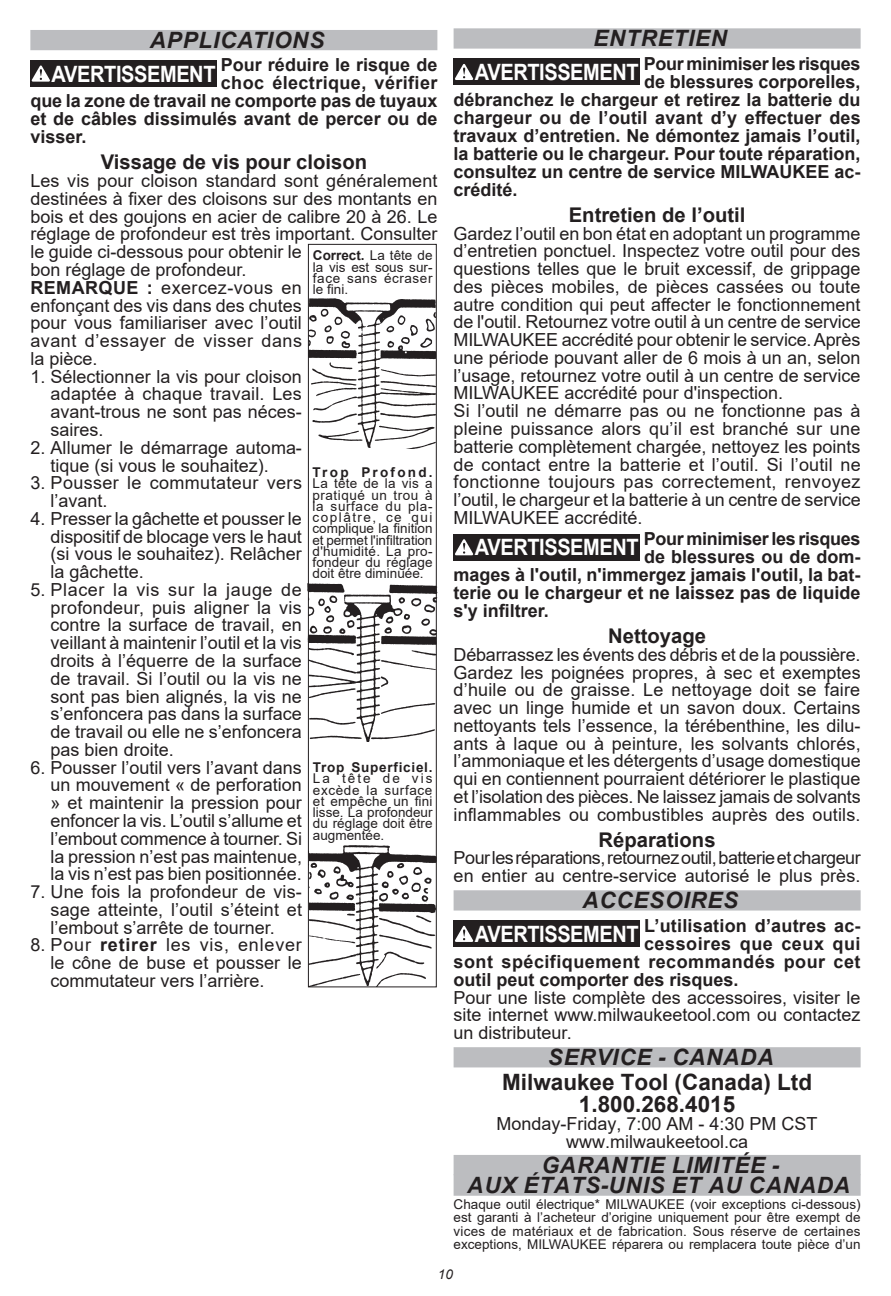
<style>
.page{position:relative;width:891px;height:1296px;background:#fff}
.page>*{position:absolute;margin:0;border:0;box-sizing:border-box;transform-origin:0 0}
.t1{font:700 22.5px "Arial";letter-spacing:-.02em;color:#fff;scale:.89 1}
.Reverse_Headings{font:italic 700 22.5px "Arial";letter-spacing:.035em;color:#231f20}
.Reverse_Headings_2-l{font:italic 700 22.5px/20.2px "Arial";letter-spacing:.035em;color:#231f20;text-align:center}
.t2{font:700 22.5px "Arial";color:#231f20}
.Paragraph{font:700 20.25px "Arial";color:#231f20}
.Body_text{font:18px/17.8px "Arial";color:#231f20;text-align:justify}
.Hanging_indent{font:18px/17.8px "Arial";color:#231f20;text-align:justify}
.Warning{font:700 18px "Arial";color:#231f20}
.Body_text-2{font:18px/17.8px "Arial";letter-spacing:-.025em;color:#231f20}
.Warning-2{font:700 18px "Arial";letter-spacing:-.02em;color:#231f20}
.Warning-3{font:700 18px "Arial";letter-spacing:.025em;color:#231f20}
.Hanging_indent-2{font:18px/17.8px "Arial";letter-spacing:.02em;color:#231f20}
.Warning-4{font:700 18px "Arial";letter-spacing:.02em;color:#231f20}
.Warning-5{font:700 18px "Arial";letter-spacing:.03em;color:#231f20}
.Body_text-3{font:13.5px/11.2px "Arial";color:#231f20;text-align:justify}
.t3{font:italic 13.5px "Arial";color:#231f20}
.s1{font-weight:700}
</style>
<div class="page">
<div style="left:30px;top:30px;width:407px;height:20px;background:#bcbdc0"></div>
<div style="left:30px;top:60px;width:187px;height:27px;background:#231f20"></div>
<svg style="left:32px;top:66px;width:18px;height:16px"></svg>
<img style="left:310px;top:845px;width:125px;height:140px">
<div style="left:308px;top:244px;width:129px;height:743px;border:1px solid #231f20"></div>
<img style="left:307px;top:584px;width:130px;height:158px">
<img style="left:308px;top:297px;width:128px;height:151px">
<div style="left:454px;top:28px;width:407px;height:21px;background:#bcbdc0"></div>
<div style="left:454px;top:890px;width:407px;height:21px;background:#bcbdc0"></div>
<div style="left:454px;top:1047px;width:407px;height:20px;background:#bcbdc0"></div>
<div style="left:454px;top:1155px;width:407px;height:20px;background:#bcbdc0"></div>
<div style="left:454px;top:1174px;width:407px;height:22px;background:#bcbdc0"></div>
<div style="left:454px;top:58px;width:186px;height:27px;background:#231f20"></div>
<svg style="left:455px;top:64px;width:18px;height:16px"></svg>
<div style="left:454px;top:534px;width:186px;height:27px;background:#231f20"></div>
<svg style="left:455px;top:539px;width:18px;height:16px"></svg>
<div style="left:454px;top:920px;width:186px;height:27px;background:#231f20"></div>
<svg style="left:455px;top:926px;width:18px;height:16px"></svg>
<p class="Reverse_Headings" style="left:150px;top:25px;width:176px">APPLICATIONS</p>
<p class="t1" style="left:52px;top:59px;width:186px">AVERTISSEMENT</p>
<p class="Warning" style="left:221px;top:52px;width:218px">Pour réduire le risque de</p>
<p class="Warning-4" style="left:221px;top:70px;width:218px">choc électrique, vérifier</p>
<p class="Warning" style="left:30px;top:88px;width:409px">que la zone de travail ne comporte pas de tuyaux</p>
<p class="Warning" style="left:30px;top:106px;width:409px">et de câbles dissimulés avant de percer ou de</p>
<p class="Warning" style="left:30px;top:124px;width:58px">visser.</p>
<p class="Paragraph" style="left:101px;top:148px;width:268px">Vissage de vis pour cloison</p>
<p class="Body_text" style="left:30px;top:172px;width:409px">Les vis pour cloison standard sont généralement destinées à fixer des cloisons sur des montants en bois et des goujons en acier de calibre 20 à 26. Le réglage de profondeur est très important. Consulter le guide ci-dessous pour obtenir le</p>
<p class="Body_text-3" style="left:313px;top:250px;width:121px"><span class="s1">Correct.</span> La tête de la vis est sous sur&shy;face sans écraser le fini.</p>
<p class="Body_text" style="left:30px;top:261px;width:218px">bon réglage de profondeur.</p>
<p class="Body_text" style="left:30px;top:278px;width:273px"><span class="s1">REMARQUE :</span> exercez-vous en enfonçant des vis dans des chutes pour vous familiariser avec l’outil avant d’essayer de visser dans la pièce.</p>
<p class="Hanging_indent" style="left:51px;top:367px;width:253px;text-indent:-20px">1. Sélectionner la vis pour cloison adaptée à chaque travail. Les avant-trous ne sont pas néces&shy;saires.</p>
<p class="Hanging_indent" style="left:51px;top:438px;width:253px;text-indent:-20px">2. Allumer le démarrage automa&shy;tique (si vous le souhaitez).</p>
<p class="Hanging_indent-2" style="left:51px;top:474px;width:253px;text-indent:-20px">3. Pousser le commutateur vers l’avant.</p>
<p class="Hanging_indent" style="left:51px;top:510px;width:253px;text-indent:-20px">4. Presser la gâchette et pousser le dispositif de blocage vers le haut (si vous le souhaitez). Relâcher la gâchette.</p>
<p class="Hanging_indent" style="left:51px;top:581px;width:253px;text-indent:-20px">5. Placer la vis sur la jauge de profondeur, puis aligner la vis contre la surface de travail, en veillant à maintenir l’outil et la vis droits à l’équerre de la surface de travail. Si l’outil ou la vis ne sont pas bien alignés, la vis ne s’enfoncera pas dans la surface de travail ou elle ne s’enfoncera pas bien droite.</p>
<p class="Hanging_indent" style="left:51px;top:758px;width:253px;text-indent:-20px">6. Pousser l’outil vers l’avant dans un mouvement « de perforation » et maintenir la pression pour enfoncer la vis. L’outil s’allume et l’embout commence à tourner. Si la pression n’est pas maintenue, la vis n’est pas bien positionnée.</p>
<p class="Hanging_indent" style="left:51px;top:883px;width:253px;text-indent:-20px">7. Une fois la profondeur de vis&shy;sage atteinte, l’outil s’éteint et l’embout s’arrête de tourner.</p>
<p class="Hanging_indent" style="left:51px;top:936px;width:253px;text-indent:-20px">8. Pour <span class="s1">retirer</span> les vis, enlever le cône de buse et pousser le commutateur vers l’arrière.</p>
<p class="Body_text-3" style="left:313px;top:467px;width:122px"><span class="s1">Trop Profond.<br></span>La tête de la vis a pratiqué un trou à la surface du pla&shy;coplâtre, ce qui complique la finition et permet l'infiltration d'humidité. La pro&shy;fondeur du réglage doit être diminuée.</p>
<p class="Body_text-3" style="left:313px;top:762px;width:121px"><span class="s1">Trop Superficiel.<br></span>La tête de vis excède la surface et empêche un fini lisse. La profondeur du réglage doit être augmentée.</p>
<p class="Reverse_Headings" style="left:593px;top:23px;width:135px">ENTRETIEN</p>
<p class="t1" style="left:475px;top:57px;width:186px">AVERTISSEMENT</p>
<p class="Warning-2" style="left:644px;top:51px;width:218px">Pour minimiser les risques</p>
<p class="Warning" style="left:644px;top:69px;width:218px">de blessures corporelles,</p>
<p class="Warning" style="left:454px;top:87px;width:409px">débranchez le chargeur et retirez la batterie du</p>
<p class="Warning" style="left:454px;top:105px;width:409px">chargeur ou de l’outil avant d’y effectuer des</p>
<p class="Warning" style="left:454px;top:123px;width:409px">travaux d’entretien. Ne démontez jamais l’outil,</p>
<p class="Warning" style="left:454px;top:141px;width:409px">la batterie ou le chargeur. Pour toute réparation,</p>
<p class="Warning" style="left:454px;top:159px;width:409px">consultez un centre de service MILWAUKEE ac-</p>
<p class="Warning" style="left:454px;top:177px;width:66px">crédité.</p>
<p class="Paragraph" style="left:569px;top:200px;width:178px">Entretien de l’outil</p>
<p class="Body_text" style="left:454px;top:224px;width:409px">Gardez l’outil en bon état en adoptant un programme d’entretien ponctuel. Inspectez votre outil pour des questions telles que le bruit excessif, de grippage des pièces mobiles, de pièces cassées ou toute autre condition qui peut affecter le fonctionnement de l'outil. Retournez votre outil à un centre de service MILWAUKEE accrédité pour obtenir le service. Après une période pouvant aller de 6 mois à un an, selon l’usage, retournez votre outil à un centre de service MILWAUKEE accrédité pour d'inspection.</p>
<p class="Body_text" style="left:454px;top:402px;width:409px">Si l’outil ne démarre pas ou ne fonctionne pas à pleine puissance alors qu’il est branché sur une batterie complètement chargée, nettoyez les points de contact entre la batterie et l’outil. Si l’outil ne fonctionne toujours pas correctement, renvoyez l’outil, le chargeur et la batterie à un centre de service MILWAUKEE accrédité.</p>
<p class="t1" style="left:475px;top:532px;width:186px">AVERTISSEMENT</p>
<p class="Warning-2" style="left:644px;top:526px;width:218px">Pour minimiser les risques</p>
<p class="Warning" style="left:644px;top:544px;width:218px">de blessures ou de dom-</p>
<p class="Warning" style="left:454px;top:562px;width:409px">mages à l'outil, n'immergez jamais l'outil, la bat-</p>
<p class="Warning" style="left:454px;top:580px;width:409px">terie ou le chargeur et ne laissez pas de liquide</p>
<p class="Warning" style="left:454px;top:598px;width:97px">s'y infiltrer.</p>
<p class="Paragraph" style="left:608px;top:622px;width:99px">Nettoyage</p>
<p class="Body_text" style="left:454px;top:645px;width:409px">Débarrassez les évents des débris et de la poussière.<br>Gardez les poignées propres, à sec et exemptes d’huile ou de graisse. Le nettoyage doit se faire avec un linge humide et un savon doux. Certains nettoyants tels l’essence, la térébenthine, les dilu&shy;ants à laque ou à peinture, les solvants chlorés, l’ammoniaque et les détergents d’usage domestique qui en contiennent pourraient détériorer le plastique et l’isolation des pièces. Ne laissez jamais de solvants inflammables ou combustibles auprès des outils.</p>
<p class="Paragraph" style="left:599px;top:825px;width:119px">Réparations</p>
<p class="Body_text-2" style="left:454px;top:849px;width:409px">Pour les réparations, retournez outil, batterie et chargeur en entier au centre-service autorisé le plus près.</p>
<p class="Reverse_Headings" style="left:582px;top:885px;width:157px">ACCESOIRES</p>
<p class="t1" style="left:475px;top:919px;width:186px">AVERTISSEMENT</p>
<p class="Warning" style="left:644px;top:913px;width:218px">L’utilisation d’autres ac-</p>
<p class="Warning-5" style="left:644px;top:931px;width:218px">cessoires que ceux qui</p>
<p class="Warning-3" style="left:454px;top:949px;width:409px">sont spécifiquement recommandés pour cet</p>
<p class="Warning" style="left:454px;top:967px;width:287px">outil peut comporter des risques.</p>
<p class="Body_text" style="left:454px;top:988px;width:409px">Pour une liste complète des accessoires, visiter le site internet www.milwaukeetool.com ou contactez un distributeur.</p>
<p class="Reverse_Headings" style="left:548px;top:1042px;width:227px">SERVICE - CANADA</p>
<p class="t2" style="left:502px;top:1066px;width:312px">Milwaukee Tool (Canada) Ltd</p>
<p class="t2" style="left:579px;top:1089px;width:158px">1.800.268.4015</p>
<p class="Body_text" style="left:497px;top:1115px;width:323px">Monday-Friday, 7:00 AM - 4:30 PM CST</p>
<p class="Body_text" style="left:566px;top:1133px;width:184px">www.milwaukeetool.ca</p>
<p class="Reverse_Headings_2-l" style="left:467px;top:1156px;width:384px">GARANTIE LIMITÉE -<br>AUX ÉTATS-UNIS ET AU CANADA</p>
<p class="Body_text-3" style="left:454px;top:1197px;width:409px;line-height:13.5px">Chaque outil électrique* MILWAUKEE (voir exceptions ci-dessous) est garanti à l’acheteur d’origine uniquement pour être exempt de vices de matériaux et de fabrication. Sous réserve de certaines exceptions, MILWAUKEE réparera ou remplacera toute pièce d’un</p>
<p class="t3" style="left:438px;top:1265px;width:17px">10</p>
</div>
